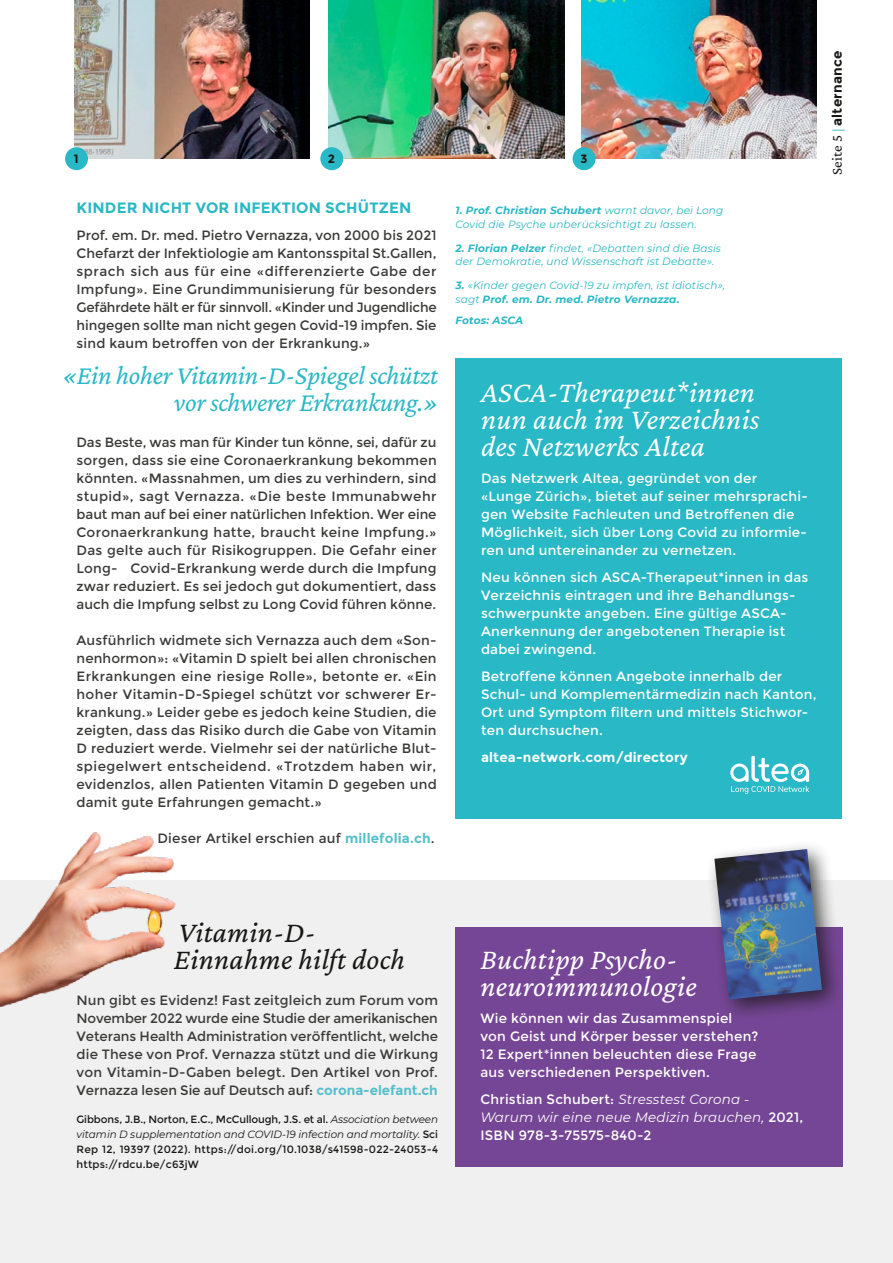
<style>
.page{position:relative;width:893px;height:1263px;background:#fff}
.page>*{position:absolute;margin:0;border:0;box-sizing:border-box;transform-origin:0 0}
.t1{font:italic 200 30px/27px "Crimson Pro";letter-spacing:.01em;color:#fff}
.t2{font:italic 200 30px/27px "Crimson Pro";letter-spacing:.01em;color:#181716}
.t3{font:italic 200 27px/27px "Crimson Pro";letter-spacing:-.01em;color:#29b8c5;text-align:right}
.t4{font:700 15px "Montserrat";letter-spacing:.015em;color:#29b8c5}
.t5{font:13.5px/18px "Montserrat";letter-spacing:.015em;color:#3a3a39;text-align:justify}
.t6{font:13.5px/18px "Montserrat";letter-spacing:.015em;color:#fff}
.t7{font:italic 13.5px/18px "Montserrat";letter-spacing:.015em;color:#fff}
.t8{font:700 13.5px "Montserrat";letter-spacing:.015em;color:#fff}
.t9{font:700 13.5px "Montserrat";letter-spacing:.015em;color:#181716}
.t10{font:700 12px "Montserrat";color:#181716}
.t11{font:italic 10.5px/13.5px "Montserrat";letter-spacing:.015em;color:#29b8c5}
.t12{font:10.5px/15px "Montserrat";letter-spacing:.02em;color:#181716;text-align:justify}
.t13{font:italic 700 10.5px "Montserrat";letter-spacing:.015em;color:#29b8c5}
.s1{font-weight:700;color:#55bfcb}
.s2{font-weight:700}
.s3{font-family:"Crimson Pro";font-weight:200;font-size:15px}
.s4{font-family:"Crimson Pro";font-weight:200;color:#29b8c5}
.s5{font-style:italic}
.s6{font-style:normal}
</style>
<div class="page">
<img style="left:329px;top:0;width:235px;height:159px">
<img style="left:581px;top:0;width:235px;height:159px">
<img style="left:74px;top:0;width:236px;height:159px">
<div style="left:320px;top:147px;width:23px;height:23px;background:#29b8c5;border-radius:50%"></div>
<div style="left:65px;top:147px;width:23px;height:23px;background:#29b8c5;border-radius:50%"></div>
<div style="left:573px;top:147px;width:23px;height:23px;background:#29b8c5;border-radius:50%"></div>
<div style="left:0;top:881px;width:893px;height:382px;background:#f0f0f0"></div>
<div style="left:455px;top:358px;width:387px;height:461px;background:#29b8c5"></div>
<div style="left:455px;top:927px;width:387px;height:239px;background:#764696"></div>
<div style="left:706px;top:841px;width:139px;height:182px;background:#181716;opacity:.75"></div>
<img style="left:714px;top:849px;width:108px;height:150px">
<img style="left:0;top:832px;width:202px;height:175px">
<svg style="left:730px;top:756px;width:79px;height:38px"></svg>
<p class="t10" style="left:74px;top:152px;width:6px">1</p>
<p class="t10" style="left:328px;top:152px;width:9px">2</p>
<p class="t10" style="left:580px;top:152px;width:9px">3</p>
<p class="t4" style="left:77px;top:199px;width:336px">KINDER NICHT VOR INFEKTION SCHÜTZEN</p>
<p class="t5" style="left:77px;top:226px;width:362px">Prof. em. Dr. med. Pietro Vernazza, von 2000 bis 2021<br>Chefarzt der Infektiologie am Kantonsspital St.Gallen, sprach sich aus für eine «differenzierte Gabe der Impfung». Eine Grundimmunisierung für besonders Gefährdete hält er für sinnvoll. «Kinder und Jugendliche hingegen sollte man nicht gegen Covid-19 impfen. Sie sind kaum betroffen von der Erkrankung.»</p>
<h2 class="t3" style="left:62px;top:361px;width:377px">«Ein hoher Vitamin-D-Spiegel schützt vor schwerer Erkrankung.»</h2>
<p class="t5" style="left:77px;top:433px;width:362px">Das Beste, was man für Kinder tun könne, sei, dafür zu sorgen, dass sie eine Coronaerkrankung bekommen könnten. «Massnahmen, um dies zu verhindern, sind stupid», sagt Vernazza. «Die beste Immunabwehr baut man auf bei einer natürlichen Infektion. Wer eine Coronaerkrankung hatte, braucht keine Impfung.» Das gelte auch für Risikogruppen. Die Gefahr einer Long- Covid-Erkrankung werde durch die Impfung zwar reduziert. Es sei jedoch gut dokumentiert, dass auch die Impfung selbst zu Long Covid führen könne.</p>
<p class="t5" style="left:77px;top:631px;width:362px">Ausführlich widmete sich Vernazza auch dem «Son&shy;nenhormon»: «Vitamin D spielt bei allen chronischen Erkrankungen eine riesige Rolle», betonte er. «Ein hoher Vitamin-D-Spiegel schützt vor schwerer Er&shy;krankung.» Leider gebe es jedoch keine Studien, die zeigten, dass das Risiko durch die Gabe von Vitamin D reduziert werde. Vielmehr sei der natürliche Blut&shy;spiegelwert entscheidend. «Trotzdem haben wir, evidenzlos, allen Patienten Vitamin D gegeben und damit gute Erfahrungen gemacht.»</p>
<p class="t5" style="left:158px;top:829px;width:279px">Dieser Artikel erschien auf <span class="s1">millefolia.ch</span>.</p>
<p class="t11" style="left:455px;top:203px;width:269px"><span class="s2">1. Prof. Christian Schubert</span> warnt davor, bei Long<br>Covid die Psyche unberücksichtigt zu lassen.</p>
<p class="t11" style="left:455px;top:241px;width:267px"><span class="s2">2. Florian Pelzer</span> findet, «Debatten sind die Basis der Demokratie, und Wissenschaft ist Debatte».</p>
<p class="t11" style="left:455px;top:278px;width:271px"><span class="s2">3.</span> «Kinder gegen Covid-19 zu impfen, ist idiotisch», sagt <span class="s2">Prof. em. Dr. med. Pietro Vernazza.</span></p>
<p class="t13" style="left:455px;top:312px;width:69px">Fotos: ASCA</p>
<h1 class="t1" style="left:481px;top:378px;width:280px">ASCA-Therapeut*innen nun auch im Verzeichnis des Netzwerks Altea</h1>
<p class="t6" style="left:481px;top:469px;width:328px">Das Netzwerk Altea, gegründet von der «Lunge Zürich», bietet auf seiner mehrsprachi&shy;gen Website Fachleuten und Betroffenen die Möglichkeit, sich über Long Covid zu informie&shy;ren und untereinander zu vernetzen.</p>
<p class="t6" style="left:481px;top:568px;width:329px">Neu können sich ASCA-Therapeut*innen in das Verzeichnis eintragen und ihre Behandlungs&shy;schwerpunkte angeben. Eine gültige ASCA-Anerkennung der angebotenen Therapie ist dabei zwingend.</p>
<p class="t6" style="left:481px;top:667px;width:337px">Betroffene können Angebote innerhalb der Schul- und Komplementärmedizin nach Kanton, Ort und Symptom filtern und mittels Stichwor&shy;ten durchsuchen.</p>
<p class="t8" style="left:481px;top:749px;width:208px">altea-network.com/directory</p>
<p class="t9" style="left:829px;top:175px;width:125px;rotate:-90deg"><span class="s3">Seite 5</span> <span class="s4">|</span> alternance</p>
<h1 class="t2" style="left:174px;top:918px;width:232px">Vitamin-D-<br>Einnahme hilft doch</h1>
<p class="t5" style="left:77px;top:991px;width:363px">Nun gibt es Evidenz! Fast zeitgleich zum Forum vom November 2022 wurde eine Studie der amerikanischen Veterans Health Administration veröffentlicht, welche die These von Prof. Vernazza stützt und die Wirkung von Vitamin-D-Gaben belegt. Den Artikel von Prof.<br>Vernazza lesen Sie auf Deutsch auf: <span class="s1">corona-elefant.ch</span></p>
<p class="t12" style="left:77px;top:1112px;width:363px">Gibbons, J.B., Norton, E.C., McCullough, J.S. et al. <span class="s5">Association between vitamin D supplementation and COVID-19 infection and mortality.</span> Sci Rep 12, 19397 (2022). https://doi.org/10.1038/s41598-022-24053-4 https://rdcu.be/c63jW</p>
<h1 class="t1" style="left:480px;top:945px;width:218px">Buchtipp Psycho&shy;neuroimmunologie</h1>
<p class="t6" style="left:480px;top:1009px;width:279px">Wie können wir das Zusammenspiel von Geist und Körper besser verstehen?<br>12 Expert*innen beleuchten diese Frage aus verschiedenen Perspektiven.</p>
<p class="t7" style="left:480px;top:1090px;width:324px"><span class="s6">Christian Schubert:</span> Stresstest Corona -<br>Warum wir eine neue Medizin brauchen, <span class="s6">2021,<br>ISBN 978-3-75575-840-2</span></p>
</div>
